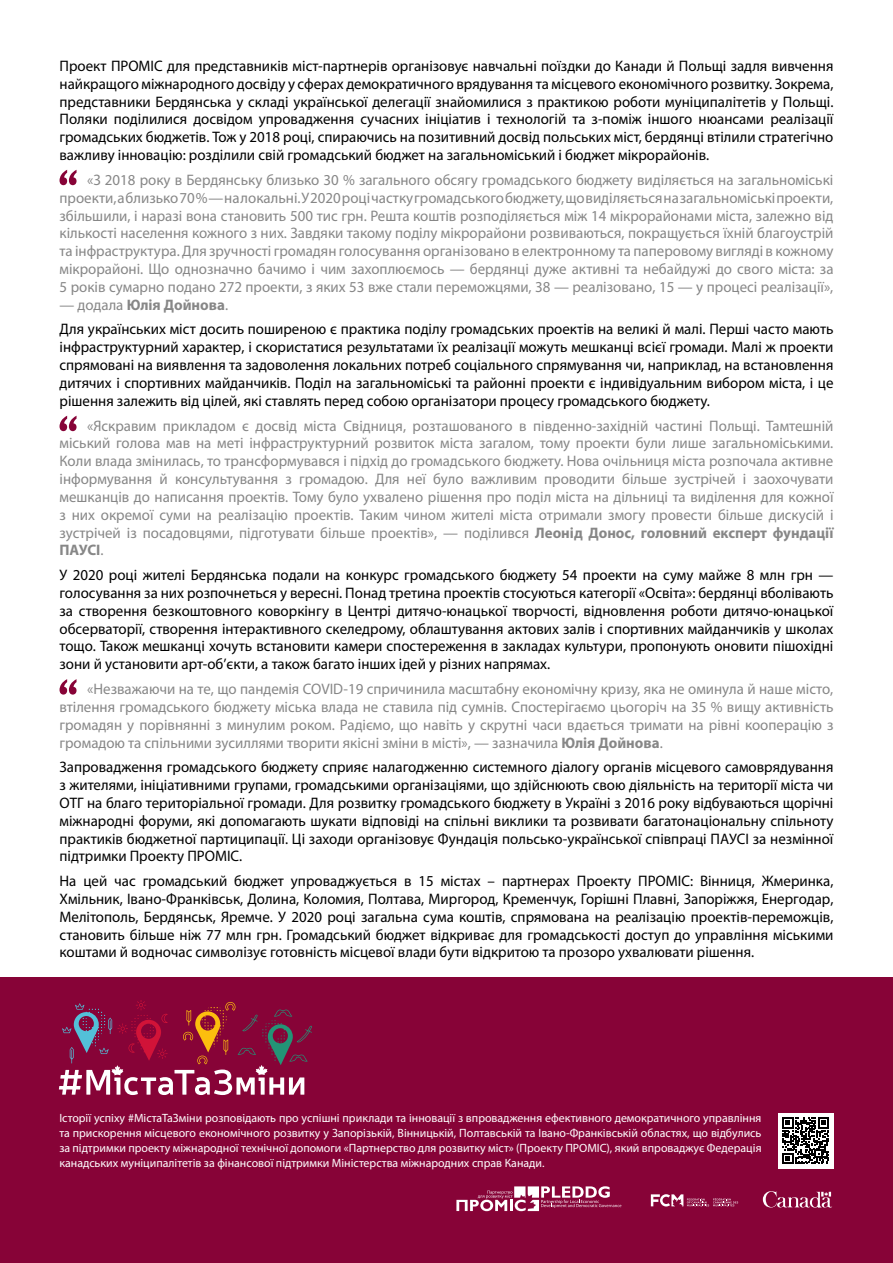
<style>
.page{position:relative;width:893px;height:1263px;background:#fff}
.page>*{position:absolute;margin:0;border:0;box-sizing:border-box;transform-origin:0 0}
.t1{font:15.15px/17.9px "Myriad Pro";color:#000;text-align:justify}
.t2{font:15.15px/17.9px "Myriad Pro";color:#878787;text-align:justify}
.t3{font:12px/15px "Myriad Pro";color:#fff;text-align:justify}
.s1{color:#878787}
.s2{font-weight:700;color:#878787}
.s3{font-weight:700}
</style>
<div class="page">
<div style="left:0;top:978px;width:893px;height:285px;background:#870337"></div>
<svg style="left:763px;top:1191px;width:69px;height:17px"></svg>
<svg style="left:651px;top:1194px;width:87px;height:12px"></svg>
<svg style="left:456px;top:1186px;width:165px;height:25px"></svg>
<div style="left:778px;top:1113px;width:55px;height:55px;background:#fff"></div>
<svg style="left:782px;top:1117px;width:47px;height:47px"></svg>
<svg style="left:59px;top:1000px;width:253px;height:95px"></svg>
<svg style="left:60px;top:170px;width:17px;height:15px"></svg>
<svg style="left:60px;top:416px;width:17px;height:15px"></svg>
<svg style="left:60px;top:679px;width:17px;height:16px"></svg>
<p class="t1" style="left:60px;top:57px;width:775px">Проект ПРОМІС для представників міст-партнерів організовує навчальні поїздки до Канади й Польщі задля вивчення найкращого міжнародного досвіду у сферах демократичного врядування та місцевого економічного розвитку. Зокрема, представники Бердянська у складі української делегації знайомилися з практикою роботи муніципалітетів у Польщі.<br>Поляки поділилися досвідом упровадження сучасних ініціатив і технологій та з-поміж іншого нюансами реалізації громадських бюджетів. Тож у 2018 році, спираючись на позитивний досвід польських міст, бердянці втілили стратегічно важливу інновацію: розділили свій громадський бюджет на загальноміський і бюджет мікрорайонів.</p>
<p class="t2" style="left:60px;top:171px;width:775px;text-indent:28px">«З 2018 року в Бердянську близько 30 % загального обсягу громадського бюджету виділяється на загальноміські проекти, а близько 70 % — на локальні. У 2020 році частку громадського бюджету, що виділяється на загальноміські проекти, збільшили, і наразі вона становить 500 тис грн. Решта коштів розподіляється між 14 мікрорайонами міста, залежно від кількості населення кожного з них. Завдяки такому поділу мікрорайони розвиваються, покращується їхній благоустрій та інфраструктура. Для зручності громадян голосування організовано в електронному та паперовому вигляді в кожному мікрорайоні. Що однозначно бачимо і чим захоплюємось — бердянці дуже активні та небайдужі до свого міста: за 5 років сумарно подано 272 проекти, з яких 53 вже стали переможцями, 38 — реалізовано, 15 — у процесі реалізації»,</p>
<p class="t1" style="left:60px;top:292px;width:775px;line-height:24.6px"><span class="s1">— додала</span> <span class="s2">Юлія Дойнова</span><span class="s1">.<br></span>Для українських міст досить поширеною є практика поділу громадських проектів на великі й малі. Перші часто мають</p>
<p class="t1" style="left:60px;top:338px;width:775px">інфраструктурний характер, і скористатися результатами їх реалізації можуть мешканці всієї громади. Малі ж проекти спрямовані на виявлення та задоволення локальних потреб соціального спрямування чи, наприклад, на встановлення дитячих і спортивних майданчиків. Поділ на загальноміські та районні проекти є індивідуальним вибором міста, і це рішення залежить від цілей, які ставлять перед собою організатори процесу громадського бюджету.</p>
<p class="t2" style="left:60px;top:416px;width:775px;text-indent:28px">«Яскравим прикладом є досвід міста Свідниця, розташованого в південно-західній частині Польщі. Тамтешній міський голова мав на меті інфраструктурний розвиток міста загалом, тому проекти були лише загальноміськими.<br>Коли влада змінилась, то трансформувався і підхід до громадського бюджету. Нова очільниця міста розпочала активне інформування й консультування з громадою. Для неї було важливим проводити більше зустрічей і заохочувати мешканців до написання проектів. Тому було ухвалено рішення про поділ міста на дільниці та виділення для кожної з них окремої суми на реалізацію проектів. Таким чином жителі міста отримали змогу провести більше дискусій і зустрічей із посадовцями, підготувати більше проектів», — поділився <span class="s3">Леонід Донос, головний експерт фундації ПАУСІ</span>.</p>
<p class="t1" style="left:60px;top:566px;width:775px">У 2020 році жителі Бердянська подали на конкурс громадського бюджету 54 проекти на суму майже 8 млн грн — голосування за них розпочнеться у вересні. Понад третина проектів стосуються категорії «Освіта»: бердянці вболівають за створення безкоштовного коворкінгу в Центрі дитячо-юнацької творчості, відновлення роботи дитячо-юнацької обсерваторії, створення інтерактивного скеледрому, облаштування актових залів і спортивних майданчиків у школах тощо. Також мешканці хочуть встановити камери спостереження в закладах культури, пропонують оновити пішохідні зони й установити арт-об’єкти, а також багато інших ідей у різних напрямах.</p>
<p class="t2" style="left:60px;top:680px;width:775px;text-indent:28px">«Незважаючи на те, що пандемія COVID-19 спричинила масштабну економічну кризу, яка не оминула й наше місто, втілення громадського бюджету міська влада не ставила під сумнів. Спостерігаємо цьогоріч на 35 % вищу активність громадян у порівнянні з минулим роком. Радіємо, що навіть у скрутні часи вдається тримати на рівні кооперацію з громадою та спільними зусиллями творити якісні зміни в місті», — зазначила <span class="s3">Юлія Дойнова</span>.</p>
<p class="t1" style="left:60px;top:758px;width:775px">Запровадження громадського бюджету сприяє налагодженню системного діалогу органів місцевого самоврядування з жителями, ініціативними групами, громадськими організаціями, що здійснюють свою діяльність на території міста чи ОТГ на благо територіальної громади. Для розвитку громадського бюджету в Україні з 2016 року відбуваються щорічні міжнародні форуми, які допомагають шукати відповіді на спільні виклики та розвивати багатонаціональну спільноту практиків бюджетної партиципації. Ці заходи організовує Фундація польсько-української співпраці ПАУСІ за незмінної підтримки Проекту ПРОМІС.</p>
<p class="t1" style="left:60px;top:872px;width:775px">На цей час громадський бюджет упроваджується в 15 містах – партнерах Проекту ПРОМІС: Вінниця, Жмеринка, Хмільник, Івано-Франківськ, Долина, Коломия, Полтава, Миргород, Кременчук, Горішні Плавні, Запоріжжя, Енергодар, Мелітополь, Бердянськ, Яремче. У 2020 році загальна сума коштів, спрямована на реалізацію проектів-переможців, становить більше ніж 77 млн грн. Громадський бюджет відкриває для громадськості доступ до управління міськими коштами й водночас символізує готовність місцевої влади бути відкритою та прозоро ухвалювати рішення.</p>
<p class="t3" style="left:59px;top:1110px;width:704px">Історії успіху #МістаТаЗміни розповідають про успішні приклади та інновації з впровадження ефективного демократичного управління та прискорення місцевого економічного розвитку у Запорізькій, Вінницькій, Полтавській та Івано-Франківській областях, що відбулись за підтримки проекту міжнародної технічної допомоги «Партнерство для розвитку міст» (Проекту ПРОМІС), який впроваджує Федерація канадських муніципалітетів за фінансової підтримки Міністерства міжнародних справ Канади.</p>
</div>
